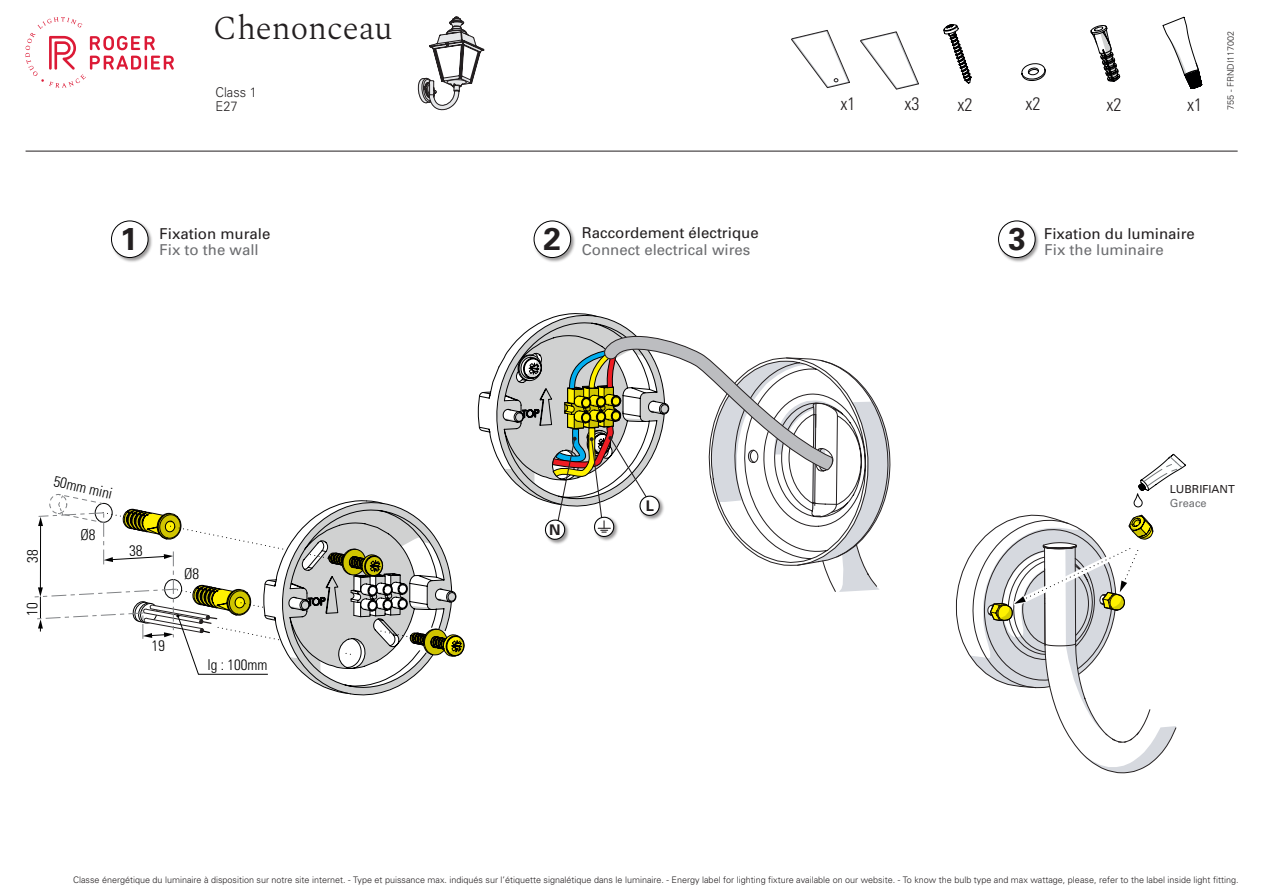
<style>
.page{position:relative;width:1263px;height:893px;background:#fff}
.page>*{position:absolute;margin:0;border:0;box-sizing:border-box;transform-origin:0 0}
.t1{font:300 33px "Spectral";color:#231f20}
.t2{font:700 31.5px "Univers LT Std";color:#231f20}
.t3{font:300 condensed 18px "Univers";color:#231f20}
.t4{font:15px "Univers";color:#231f20}
.t5{font:15px "Univers";color:#6c6d70}
.t6{font:300 condensed 15px "Univers";color:#000001}
.t7{font:700 14.7px "Univers LT Std";color:#231f20}
.t8{font:300 13.5px/13.5px "Univers";color:#262324;scale:.95 1}
.t9{font:11.1px "Univers";color:#231f20}
.t10{font:11.1px "Univers";color:#6c6d70}
.t11{font:300 9px "Univers";color:#231f20}
.t12{font:300 9px "Univers";color:#262324}
</style>
<div class="page">
<hr style="left:26px;top:151px;width:1211px;height:1px;background:#231f20">
<img style="left:111px;top:220px;width:41px;height:42px">
<div style="left:111px;top:221px;width:37px;height:37px;background:#fff;border-radius:50%"></div>
<div style="left:111px;top:221px;width:37px;height:37px;border:1px solid #000001;border-radius:50%"></div>
<img style="left:533px;top:220px;width:42px;height:42px">
<div style="left:534px;top:221px;width:37px;height:37px;background:#fff;border-radius:50%"></div>
<div style="left:534px;top:221px;width:37px;height:37px;border:1px solid #000001;border-radius:50%"></div>
<img style="left:998px;top:220px;width:41px;height:42px">
<div style="left:998px;top:221px;width:37px;height:37px;background:#fff;border-radius:50%"></div>
<div style="left:998px;top:221px;width:37px;height:37px;border:1px solid #000001;border-radius:50%"></div>
<svg style="left:25px;top:17px;width:149px;height:71px"></svg>
<svg style="left:943px;top:24px;width:29px;height:60px"></svg>
<svg style="left:1021px;top:63px;width:25px;height:18px"></svg>
<svg style="left:1090px;top:25px;width:31px;height:57px"></svg>
<svg style="left:1162px;top:16px;width:41px;height:73px"></svg>
<svg style="left:860px;top:31px;width:59px;height:59px"></svg>
<svg style="left:791px;top:30px;width:59px;height:59px"></svg>
<svg style="left:1133px;top:453px;width:53px;height:54px"></svg>
<svg style="left:417px;top:17px;width:67px;height:94px"></svg>
<svg style="left:477px;top:313px;width:414px;height:279px"></svg>
<svg style="left:1073px;top:726px;width:104px;height:48px"></svg>
<svg style="left:955px;top:514px;width:198px;height:229px"></svg>
<svg style="left:34px;top:494px;width:431px;height:202px"></svg>
<h1 class="t1" style="left:213px;top:4px;width:181px">Chenonceau</h1>
<h3 class="t8" style="left:216px;top:85px;width:45px">Class 1<br>E27</h3>
<h2 class="t2" style="left:120px;top:220px;width:19px">1</h2>
<h2 class="t2" style="left:543px;top:220px;width:19px">2</h2>
<h3 class="t4" style="left:160px;top:225px;width:112px">Fixation murale</h3>
<h3 class="t5" style="left:160px;top:241px;width:101px">Fix to the wall</h3>
<h3 class="t4" style="left:582px;top:224px;width:178px">Raccordement électrique</h3>
<h3 class="t5" style="left:582px;top:241px;width:170px">Connect electrical wires</h3>
<h3 class="t3" style="left:840px;top:93px;width:16px">x1</h3>
<h3 class="t3" style="left:905px;top:93px;width:16px">x3</h3>
<h3 class="t3" style="left:958px;top:93px;width:16px">x2</h3>
<h3 class="t3" style="left:1025px;top:93px;width:16px">x2</h3>
<h3 class="t3" style="left:1106px;top:93px;width:16px">x2</h3>
<h3 class="t3" style="left:1187px;top:93px;width:16px">x1</h3>
<p class="t12" style="left:1225px;top:110px;width:81px;rotate:-90deg">755 - FRNDI117002</p>
<h2 class="t2" style="left:1008px;top:220px;width:19px">3</h2>
<h3 class="t4" style="left:1044px;top:225px;width:152px">Fixation du luminaire</h3>
<h3 class="t5" style="left:1044px;top:241px;width:121px">Fix the luminaire</h3>
<h3 class="t6" style="left:23px;top:563px;width:15px;rotate:-90deg">38</h3>
<h3 class="t6" style="left:56px;top:472px;width:61px;rotate:13deg">50mm mini</h3>
<h3 class="t6" style="left:81px;top:526px;width:16px">Ø8</h3>
<h3 class="t6" style="left:23px;top:616px;width:15px;rotate:-90deg">10</h3>
<h3 class="t6" style="left:184px;top:565px;width:16px">Ø8</h3>
<h3 class="t6" style="left:208px;top:656px;width:61px">lg : 100mm</h3>
<h3 class="t7" style="left:549px;top:521px;width:13px">N</h3>
<h3 class="t7" style="left:646px;top:497px;width:10px">L</h3>
<p class="t9" style="left:1170px;top:483px;width:67px">LUBRIFIANT</p>
<p class="t10" style="left:1170px;top:496px;width:38px">Greace</p>
<p class="t11" style="left:73px;top:874px;width:1167px">Classe énergétique du luminaire à disposition sur notre site internet. - Type et puissance max. indiqués sur l’étiquette signalétique dans le luminaire. - Energy label for lighting fixture available on our website. - To know the bulb type and max wattage, please, refer to the label inside light fitting.</p>
</div>
